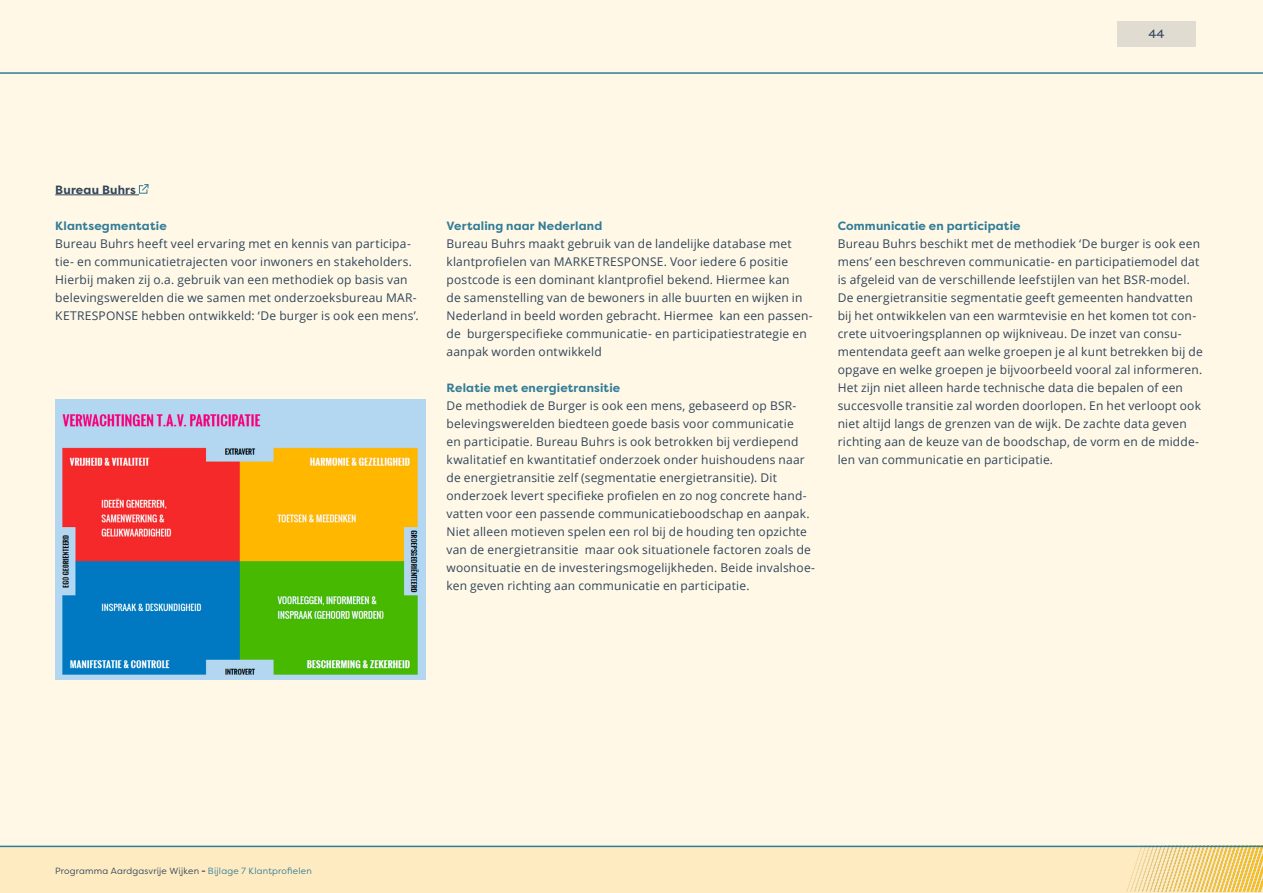
<style>
.page{position:relative;width:1263px;height:893px;background:#fff}
.page>*{position:absolute;margin:0;border:0;box-sizing:border-box;transform-origin:0 0}
.t1{font:12px/18px "Open Sans";letter-spacing:.015em;color:#30455b}
.t2{font:700 12px "Filson Pro";letter-spacing:.015em;color:#327c97}
.t3{font:700 12px "Filson Pro";letter-spacing:.015em;color:#30455b}
.t4{font:12px "Filson Pro";color:#30455b}
.t5{font:9px "Filson Pro";letter-spacing:.02em;color:#30455b}
.s1{font-weight:700}
.s2{color:#327c97}
</style>
<div class="page">
<div style="left:0;top:0;width:1263px;height:853px;background:#fff8e6"></div>
<div style="left:0;top:847px;width:1263px;height:46px;background:#feebc2"></div>
<img style="left:1118px;top:847px;width:145px;height:45px">
<hr style="left:0;top:846px;width:1263px;height:1px;background:#327c97">
<div style="left:1117px;top:21px;width:79px;height:26px;background:#e0dcd2"></div>
<hr style="left:0;top:72px;width:1263px;height:2px;background:#327c97">
<hr style="left:55px;top:195px;width:84px;height:1px;background:#30455b">
<svg style="left:139px;top:184px;width:10px;height:10px"></svg>
<div style="left:55px;top:399px;width:371px;height:281px;background:#b3d7f1"></div>
<img style="left:63px;top:414px;width:356px;height:260px">
<p class="t4" style="left:1148px;top:26px;width:18px">44</p>
<p class="t3" style="left:55px;top:182px;width:82px">Bureau Buhrs</p>
<p class="t2" style="left:55px;top:218px;width:113px">Klantsegmentatie</p>
<p class="t1" style="left:55px;top:234px;width:365px">Bureau Buhrs heeft veel ervaring met en kennis van participa&shy;tie- en communicatietrajecten voor inwoners en stakeholders.<br>Hierbij maken zij o.a. gebruik van een methodiek op basis van belevingswerelden die we samen met onderzoeksbureau MAR-KETRESPONSE hebben ontwikkeld: ‘De burger is ook een mens’.</p>
<p class="t2" style="left:446px;top:218px;width:157px">Vertaling naar Nederland</p>
<p class="t1" style="left:446px;top:234px;width:368px">Bureau Buhrs maakt gebruik van de landelijke database met klantprofielen van MARKETRESPONSE. Voor iedere 6 positie postcode is een dominant klantprofiel bekend. Hiermee kan<br>de samenstelling van de bewoners in alle buurten en wijken in Nederland in beeld worden gebracht. Hiermee kan een passen&shy;de burgerspecifieke communicatie- en participatiestrategie en aanpak worden ontwikkeld</p>
<p class="t2" style="left:446px;top:380px;width:175px">Relatie met energietransitie</p>
<p class="t1" style="left:446px;top:396px;width:370px">De methodiek de Burger is ook een mens, gebaseerd op BSR&shy;belevingswerelden biedteen goede basis voor communicatie<br>en participatie. Bureau Buhrs is ook betrokken bij verdiepend kwalitatief en kwantitatief onderzoek onder huishoudens naar de energietransitie zelf (segmentatie energietransitie). Dit onderzoek levert specifieke profielen en zo nog concrete hand&shy;vatten voor een passende communicatieboodschap en aanpak.<br>Niet alleen motieven spelen een rol bij de houding ten opzichte van de energietransitie maar ook situationele factoren zoals de woonsituatie en de investeringsmogelijkheden. Beide invalshoe&shy;ken geven richting aan communicatie en participatie.</p>
<p class="t2" style="left:838px;top:218px;width:184px">Communicatie en participatie</p>
<p class="t1" style="left:838px;top:234px;width:366px">Bureau Buhrs beschikt met de methodiek ‘De burger is ook een mens’ een beschreven communicatie- en participatiemodel dat is afgeleid van de verschillende leefstijlen van het BSR-model.<br>De energietransitie segmentatie geeft gemeenten handvatten bij het ontwikkelen van een warmtevisie en het komen tot con&shy;crete uitvoeringsplannen op wijkniveau. De inzet van consu&shy;mentendata geeft aan welke groepen je al kunt betrekken bij de opgave en welke groepen je bijvoorbeeld vooral zal informeren.<br>Het zijn niet alleen harde technische data die bepalen of een succesvolle transitie zal worden doorlopen. En het verloopt ook niet altijd langs de grenzen van de wijk. De zachte data geven richting aan de keuze van de boodschap, de vorm en de midde&shy;len van communicatie en participatie.</p>
<p class="t5" style="left:55px;top:865px;width:258px">Programma Aardgasvrije Wijken <span class="s1">-</span> <span class="s2">Bijlage 7 Klantprofielen</span></p>
</div>
